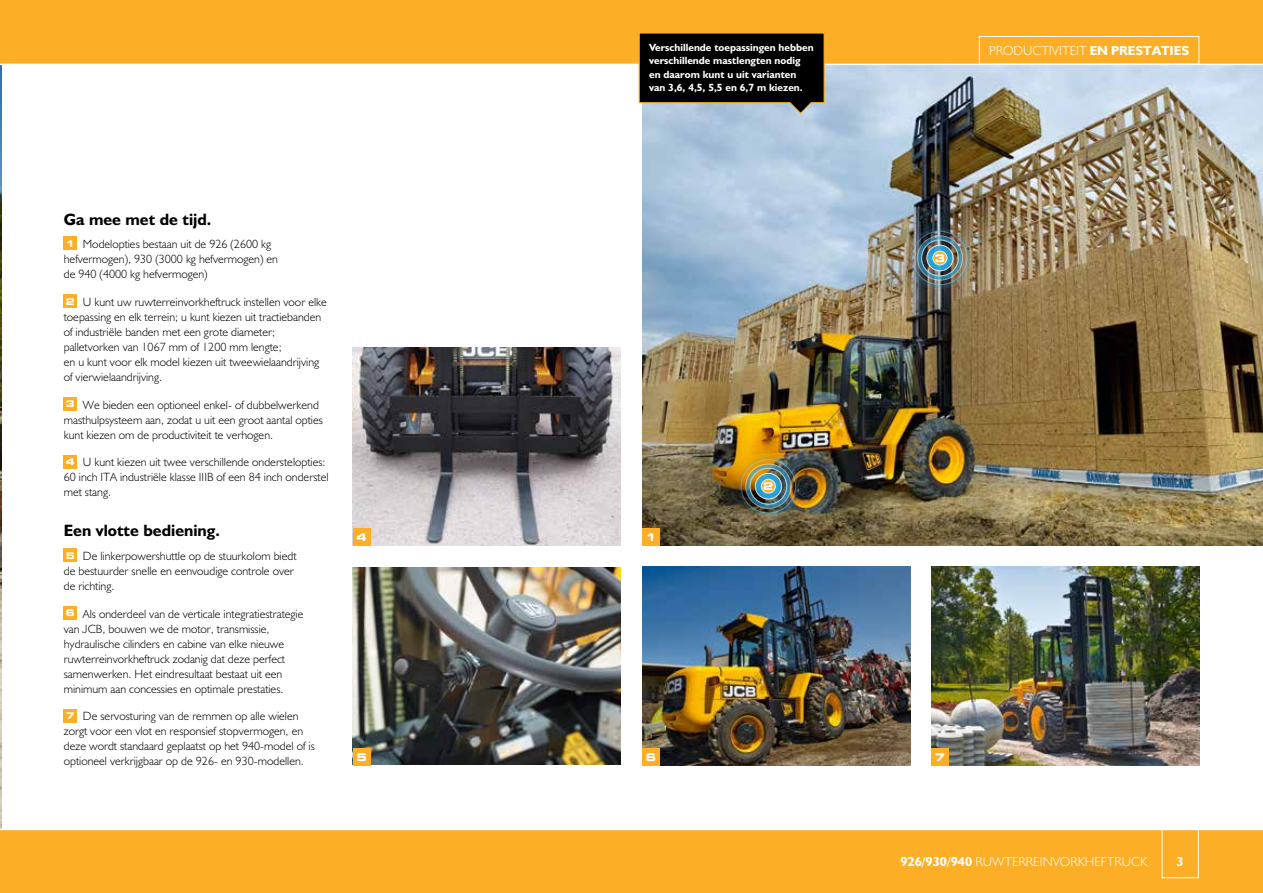
<style>
.page{position:relative;width:1263px;height:893px;background:#fff}
.page>*{position:absolute;margin:0;border:0;box-sizing:border-box;transform-origin:0 0}
.t1{font:16.5px "JCB Bold";color:#000}
.t2{font:13.2px "JCB Light";color:#fff}
.t3{font:13.2px "JCB Bold";color:#fff}
.t4{font:12px/15px "JCB Light";color:#000}
.t5{font:10.5px/13.5px "JCB Bold";color:#fff}
.t6{font:700 expanded 10.5px "Square 721 BT";color:#fff}
.s1{font-family:"Square 721 BT";font-weight:700;font-stretch:expanded;font-size:9.15px;color:#fff}
.s2{font-family:"JCB Bold"}
</style>
<div class="page">
<img style="left:642px;top:65px;width:621px;height:481px">
<img style="left:0;top:65px;width:1px;height:764px">
<div style="left:0;top:0;width:1263px;height:64px;background:#fcaf26"></div>
<div style="left:0;top:829px;width:1263px;height:64px;background:#fcaf26"></div>
<div style="left:64px;top:237px;width:13px;height:13px;background:#fcaf26"></div>
<div style="left:64px;top:295px;width:13px;height:13px;background:#fcaf26"></div>
<div style="left:64px;top:397px;width:13px;height:13px;background:#fcaf26"></div>
<div style="left:64px;top:455px;width:13px;height:13px;background:#fcaf26"></div>
<div style="left:64px;top:549px;width:13px;height:13px;background:#fcaf26"></div>
<div style="left:64px;top:606px;width:13px;height:13px;background:#fcaf26"></div>
<div style="left:64px;top:709px;width:13px;height:13px;background:#fcaf26"></div>
<div style="left:1162px;top:819px;width:37px;height:59px;border:1px solid #fff"></div>
<img style="left:642px;top:567px;width:268px;height:198px">
<img style="left:931px;top:567px;width:268px;height:198px">
<img style="left:353px;top:567px;width:268px;height:198px">
<img style="left:353px;top:347px;width:268px;height:199px">
<div style="left:642px;top:748px;width:17px;height:17px;background:#fcaf26"></div>
<div style="left:353px;top:748px;width:17px;height:17px;background:#fcaf26"></div>
<div style="left:353px;top:529px;width:17px;height:17px;background:#fcaf26"></div>
<div style="left:642px;top:529px;width:17px;height:17px;background:#fcaf26"></div>
<div style="left:931px;top:748px;width:18px;height:17px;background:#fcaf26"></div>
<div style="left:979px;top:36px;width:220px;height:28px;border:1px solid #fff"></div>
<svg style="left:638px;top:33px;width:187px;height:82px;background:#212120"></svg>
<img style="left:908px;top:226px;width:64px;height:64px">
<img style="left:736px;top:455px;width:65px;height:63px">
<hr style="left:0;top:829px;width:1263px;height:1px;background:#fff">
<p class="t5" style="left:649px;top:40px;width:166px">Verschillende toepassingen hebben verschillende mastlengten nodig en daarom kunt u uit varianten van 3,6, 4,5, 5,5 en 6,7 m kiezen.</p>
<h1 class="t1" style="left:64px;top:209px;width:149px">Ga mee met de tijd.</h1>
<p class="t4" style="left:64px;top:236px;width:216px"><span class="s1">1</span> Modelopties bestaan uit de 926 (2600 kg hefvermogen), 930 (3000 kg hefvermogen) en de 940 (4000 kg hefvermogen)</p>
<p class="t4" style="left:64px;top:294px;width:265px"><span class="s1">2</span> U kunt uw ruwterreinvorkheftruck instellen voor elke toepassing en elk terrein; u kunt kiezen uit tractiebanden of industriële banden met een grote diameter; palletvorken van 1067 mm of 1200 mm lengte;<br>en u kunt voor elk model kiezen uit tweewielaandrijving of vierwielaandrijving.</p>
<p class="t4" style="left:64px;top:397px;width:261px"><span class="s1">3</span> We bieden een optioneel enkel- of dubbelwerkend masthulpsysteem aan, zodat u uit een groot aantal opties kunt kiezen om de productiviteit te verhogen.</p>
<p class="t4" style="left:64px;top:455px;width:266px"><span class="s1">4</span> U kunt kiezen uit twee verschillende onderstelopties:<br>60 inch ITA industriële klasse IIIB of een 84 inch onderstel met stang.</p>
<h1 class="t1" style="left:64px;top:520px;width:158px">Een vlotte bediening.</h1>
<p class="t4" style="left:64px;top:548px;width:234px"><span class="s1">5</span> De linkerpowershuttle op de stuurkolom biedt de bestuurder snelle en eenvoudige controle over de richting.</p>
<p class="t4" style="left:64px;top:606px;width:241px"><span class="s1">6</span> Als onderdeel van de verticale integratiestrategie van JCB, bouwen we de motor, transmissie, hydraulische cilinders en cabine van elke nieuwe ruwterreinvorkheftruck zodanig dat deze perfect samenwerken. Het eindresultaat bestaat uit een minimum aan concessies en optimale prestaties.</p>
<p class="t4" style="left:64px;top:709px;width:253px"><span class="s1">7</span> De servosturing van de remmen op alle wielen zorgt voor een vlot en responsief stopvermogen, en deze wordt standaard geplaatst op het 940-model of is optioneel verkrijgbaar op de 926- en 930-modellen.</p>
<p class="t6" style="left:356px;top:531px;width:12px">4</p>
<p class="t6" style="left:646px;top:531px;width:12px">1</p>
<p class="t6" style="left:356px;top:751px;width:12px">5</p>
<p class="t6" style="left:646px;top:751px;width:12px">6</p>
<p class="t6" style="left:763px;top:480px;width:12px">2</p>
<p class="t2" style="left:989px;top:43px;width:202px">PRODUCTIVITEIT <span class="s2">EN PRESTATIES</span></p>
<p class="t6" style="left:935px;top:252px;width:12px">3</p>
<p class="t6" style="left:935px;top:751px;width:12px">7</p>
<p class="t2" style="left:900px;top:853px;width:248px"><span class="s2">926/930/940</span> RUWTERREINVORKHEFTRUCK</p>
<p class="t3" style="left:1176px;top:853px;width:9px">3</p>
</div>
